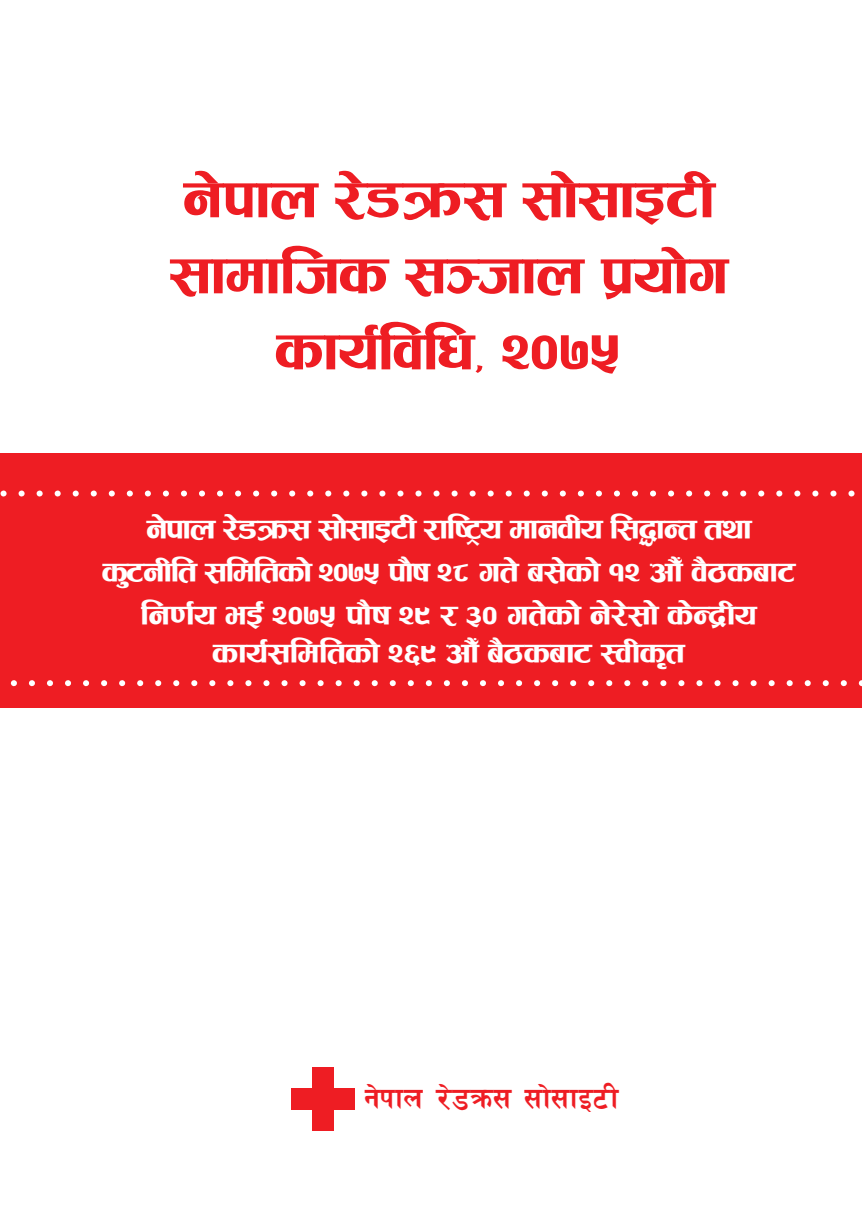
<style>
.page{position:relative;width:862px;height:1214px;background:#fff}
.page>*{position:absolute;margin:0;border:0;box-sizing:border-box;transform-origin:0 0}
.head{font:68px "Ganess";color:#ee1d23}
.head-2{font:38.2px "Himal Bold Bold 111090131932";color:#ee1d23}
.budy{font:36.4px/42.8px "Ganess";letter-spacing:-.02em;color:#fff;text-align:center}
.budy-2{font:36.4px "Ganess";color:#fff}
</style>
<div class="page">
<div style="left:0;top:453px;width:862px;height:254px;background:#ee1d23"></div>
<svg style="left:10px;top:680px;width:852px;height:6px"></svg>
<svg style="left:0;top:490px;width:855px;height:6px"></svg>
<div style="left:312px;top:1066px;width:22px;height:64px;background:#ee1d23"></div>
<div style="left:291px;top:1087px;width:64px;height:22px;background:#ee1d23"></div>
<p class="head" style="left:183px;top:169px;width:533px">g]kfn /]8qm; ;f];fO6L</p>
<p class="head" style="left:170px;top:245px;width:561px">;fdflhs ;~hfn k|of]u</p>
<p class="head" style="left:276px;top:321px;width:348px">sfo{ljlw, @)&amp;%</p>
<p class="budy" style="left:103px;top:510px;width:694px">g]kfn /]8qm; ;f];fO6L /fli6«o dfgjLo l;4fGt tyf s'6gLlt ;ldltsf]@)&amp;% kf}if @* ut]a;]sf]!@ cf}Fj}7saf6 lg0f{o eO{@)&amp;% kf}if @( / #) ut]sf]g]/];f]s]Gb|Lo</p>
<p class="budy-2" style="left:213px;top:637px;width:474px">sfo{;ldltsf]@^( cf}Fa}7saf6 :jLs[t</p>
<p class="head-2" style="left:365px;top:1079px;width:256px">g]kfn /]8qm; ;f];fO6L</p>
</div>
